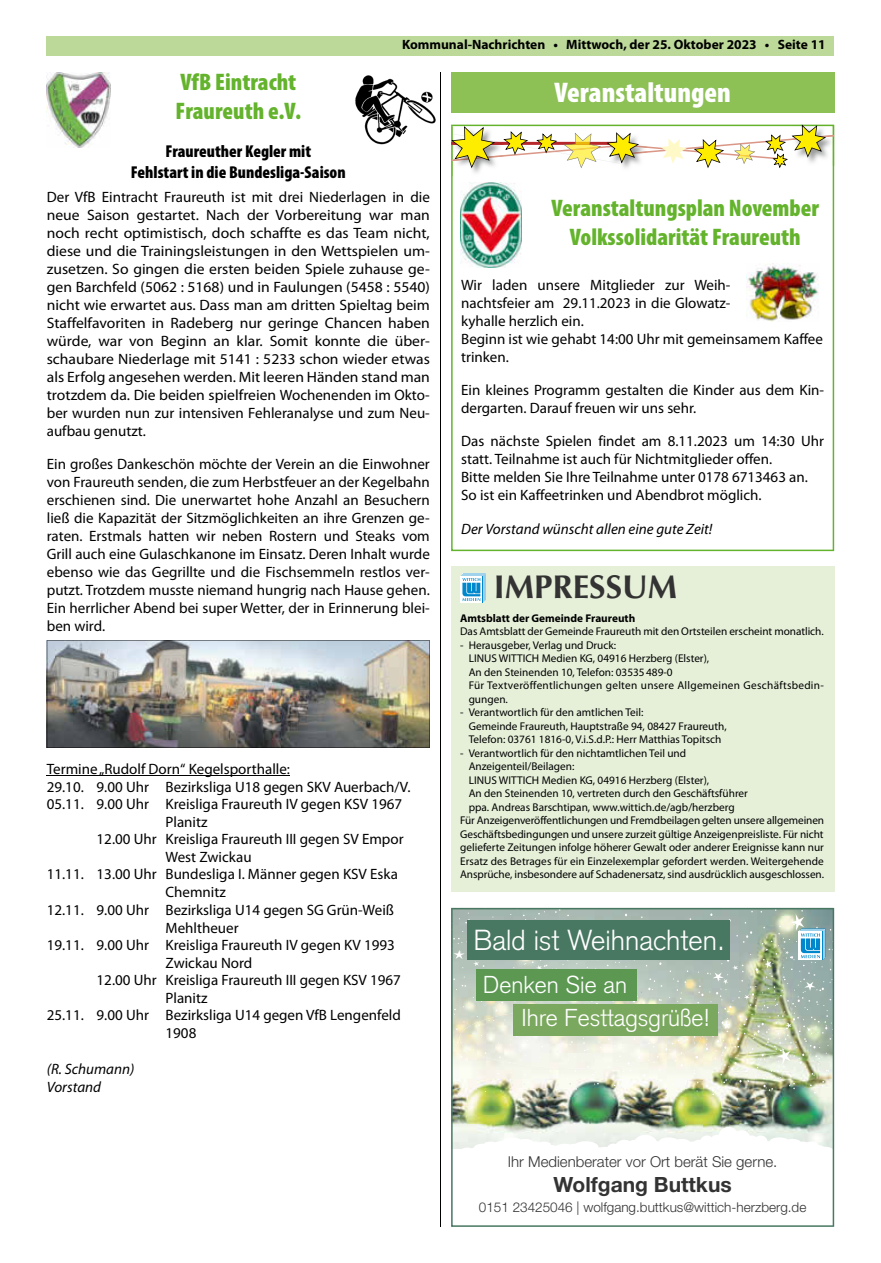
<style>
.page{position:relative;width:881px;height:1263px;background:#fff}
.page>*{position:absolute;margin:0;border:0;box-sizing:border-box;transform-origin:0 0}
.t1{font:700 33px "Optima LT";color:#333}
.t2{font:300 28.5px "Akzidenz Grotesk";color:#fff}
.t3{font:900 condensed 28.5px "Myriad Pro";color:#fff}
.t4{font:900 condensed 24px/28.8px "Myriad Pro";color:#64b32c;text-align:center}
.t5{font:300 24px/33.5px "Akzidenz Grotesk";color:#fff}
.t6{font:700 21px "Helvetica Neue LT";color:#333}
.t7{font:900 condensed 17.25px/20.7px "Myriad Pro";color:#000;text-align:center}
.t8{font:15px/18px "Myriad Pro";color:#000}
.t9{font:italic 15px/18px "Myriad Pro";color:#000}
.t10{font:300 15px "Helvetica Neue LT";color:#333}
.t11{font:700 13.5px "Myriad Pro";color:#000}
.t12{font:300 13.5px "Helvetica Neue LT";color:#333}
.t13{font:11.25px/13.5px "Myriad Pro";color:#000}
.t14{font:700 11.25px "Myriad Pro";color:#000}
</style>
<div class="page">
<hr style="left:440px;top:72px;width:1px;height:1155px;background:#000">
<div style="left:47px;top:36px;width:786px;height:19px;background:#bdd99a"></div>
<div style="left:451px;top:72px;width:382px;height:41px;background:#8dc156"></div>
<svg style="left:451px;top:168px;width:382px;height:383px"></svg>
<img style="left:47px;top:640px;width:382px;height:108px">
<hr style="left:47px;top:775px;width:243px;height:1px;background:#000">
<img style="left:355px;top:75px;width:81px;height:70px">
<img style="left:47px;top:72px;width:64px;height:75px">
<img style="left:833px;top:125px;width:1px;height:41px">
<img style="left:607px;top:168px;width:40px;height:4px">
<img style="left:452px;top:168px;width:51px;height:9px">
<svg style="left:451px;top:124px;width:382px;height:44px"></svg>
<img style="left:460px;top:182px;width:61px;height:85px">
<img style="left:746px;top:264px;width:73px;height:57px">
<div style="left:451px;top:566px;width:382px;height:325px;background:#e6f0d9"></div>
<div style="left:460px;top:576px;width:22px;height:27px;background:#fff"></div>
<svg style="left:461px;top:573px;width:24px;height:29px"></svg>
<img style="left:451px;top:1095px;width:382px;height:132px">
<img style="left:451px;top:908px;width:382px;height:187px">
<p class="t11" style="left:402px;top:36px;width:425px">Kommunal-Nachrichten • Mittwoch, der 25. Oktober 2023 • Seite 11</p>
<h2 class="t3" style="left:554px;top:74px;width:178px">Veranstaltungen</h2>
<h3 class="t4" style="left:175px;top:67px;width:127px;text-align:left">VfB Eintracht<br>Fraureuth e.V.</h3>
<p class="t7" style="left:131px;top:140px;width:216px">Fraureuther Kegler mit<br>Fehlstart in die Bundesliga-Saison</p>
<p class="t8" style="left:47px;top:188px;width:384px;text-align:justify">Der VfB Eintracht Fraureuth ist mit drei Niederlagen in die neue Saison gestartet. Nach der Vorbereitung war man noch recht optimistisch, doch schaffte es das Team nicht, diese und die Trainingsleistungen in den Wettspielen um&shy;zusetzen. So gingen die ersten beiden Spiele zuhause ge&shy;gen Barchfeld (5062 : 5168) und in Faulungen (5458 : 5540) nicht wie erwartet aus. Dass man am dritten Spieltag beim Staffelfavoriten in Radeberg nur geringe Chancen haben würde, war von Beginn an klar. Somit konnte die über&shy;schaubare Niederlage mit 5141 : 5233 schon wieder etwas als Erfolg angesehen werden. Mit leeren Händen stand man trotzdem da. Die beiden spielfreien Wochenenden im Okto&shy;ber wurden nun zur intensiven Fehleranalyse und zum Neu&shy;aufbau genutzt.</p>
<p class="t8" style="left:47px;top:455px;width:384px;text-align:justify">Ein großes Dankeschön möchte der Verein an die Einwohner von Fraureuth senden, die zum Herbstfeuer an der Kegelbahn erschienen sind. Die unerwartet hohe Anzahl an Besuchern ließ die Kapazität der Sitzmöglichkeiten an ihre Grenzen ge&shy;raten. Erstmals hatten wir neben Rostern und Steaks vom Grill auch eine Gulaschkanone im Einsatz. Deren Inhalt wurde ebenso wie das Gegrillte und die Fischsemmeln restlos ver&shy;putzt. Trotzdem musste niemand hungrig nach Hause gehen.<br>Ein herrlicher Abend bei super Wetter, der in Erinnerung blei&shy;ben wird.</p>
<h3 class="t4" style="left:551px;top:193px;width:269px">Veranstaltungsplan November<br>Volkssolidarität Fraureuth</h3>
<p class="t8" style="left:461px;top:275px;width:363px">Wir laden unsere Mitglieder zur Weih-<br>nachtsfeier am 29.11.2023 in die Glowatz-<br>kyhalle herzlich ein.<br>Beginn ist wie gehabt 14:00 Uhr mit gemeinsamem Kaffee trinken.</p>
<p class="t8" style="left:461px;top:380px;width:364px">Ein kleines Programm gestalten die Kinder aus dem Kin&shy;dergarten. Darauf freuen wir uns sehr.</p>
<p class="t8" style="left:461px;top:431px;width:364px">Das nächste Spielen findet am 8.11.2023 um 14:30 Uhr statt. Teilnahme ist auch für Nichtmitglieder offen.<br>Bitte melden Sie Ihre Teilnahme unter 0178 6713463 an.<br>So ist ein Kaffeetrinken und Abendbrot möglich.</p>
<p class="t9" style="left:461px;top:520px;width:253px">Der Vorstand wünscht allen eine gute Zeit!</p>
<h1 class="t1" style="left:493px;top:568px;width:185px">IMPRESSUM</h1>
<p class="t14" style="left:460px;top:611px;width:176px">Amtsblatt der Gemeinde Fraureuth</p>
<p class="t13" style="left:460px;top:624px;width:365px">Das Amtsblatt der Gemeinde Fraureuth mit den Ortsteilen erscheint monatlich.</p>
<p class="t13" style="left:468px;top:638px;width:356px;text-indent:-9px">- Herausgeber, Verlag und Druck:<br>LINUS WITTICH Medien KG, 04916 Herzberg (Elster),<br>An den Steinenden 10, Telefon: 03535489-0<br>Für Textveröffentlichungen gelten unsere Allgemeinen Geschäftsbedin&shy;gungen.</p>
<p class="t13" style="left:468px;top:705px;width:259px;text-indent:-9px">- Verantwortlich für den amtlichen Teil:<br>Gemeinde Fraureuth, Hauptstraße 94, 08427 Fraureuth,<br>Telefon: 03761 1816-0, V.i.S.d.P.: Herr Matthias Topitsch</p>
<p class="t13" style="left:460px;top:746px;width:227px">- Verantwortlich für den nichtamtlichen Teil und</p>
<p class="t13" style="left:468px;top:759px;width:107px">Anzeigenteil/Beilagen:</p>
<p class="t13" style="left:468px;top:773px;width:242px">LINUS WITTICH Medien KG, 04916 Herzberg (Elster),</p>
<p class="t13" style="left:468px;top:786px;width:280px">An den Steinenden 10, vertreten durch den Geschäftsführer</p>
<p class="t13" style="left:468px;top:800px;width:267px">ppa. Andreas Barschtipan, www.wittich.de/agb/herzberg</p>
<p class="t13" style="left:460px;top:813px;width:365px">Für Anzeigenveröffentlichungen und Fremdbeilagen gelten unsere allgemeinen</p>
<p class="t13" style="left:460px;top:827px;width:365px">Geschäftsbedingungen und unsere zurzeit gültige Anzeigenpreisliste. Für nicht</p>
<p class="t13" style="left:460px;top:840px;width:365px">gelieferte Zeitungen infolge höherer Gewalt oder anderer Ereignisse kann nur</p>
<p class="t13" style="left:460px;top:854px;width:365px">Ersatz des Betrages für ein Einzelexemplar gefordert werden. Weitergehende</p>
<p class="t13" style="left:460px;top:867px;width:365px">Ansprüche, insbesondere auf Schadenersatz, sind ausdrücklich ausgeschlossen.</p>
<p class="t8" style="left:47px;top:760px;width:245px">Termine „Rudolf Dorn“ Kegelsporthalle:</p>
<p class="t8" style="left:47px;top:777px;width:365px">29.10. 9.00 Uhr Bezirksliga U18 gegen SKV Auerbach/V.</p>
<p class="t8" style="left:47px;top:795px;width:357px">05.11. 9.00 Uhr Kreisliga Fraureuth IV gegen KSV 1967</p>
<p class="t8" style="left:165px;top:813px;width:43px">Planitz</p>
<p class="t8" style="left:97px;top:830px;width:308px">12.00 Uhr Kreisliga Fraureuth III gegen SV Empor</p>
<p class="t8" style="left:165px;top:848px;width:88px">West Zwickau</p>
<p class="t8" style="left:47px;top:865px;width:352px">11.11. 13.00 Uhr Bundesliga I. Männer gegen KSV Eska</p>
<p class="t8" style="left:165px;top:883px;width:62px">Chemnitz</p>
<p class="t8" style="left:47px;top:900px;width:348px">12.11. 9.00 Uhr Bezirksliga U14 gegen SG Grün-Weiß</p>
<p class="t8" style="left:165px;top:918px;width:75px">Mehltheuer</p>
<p class="t8" style="left:47px;top:936px;width:349px">19.11. 9.00 Uhr Kreisliga Fraureuth IV gegen KV 1993</p>
<p class="t8" style="left:165px;top:954px;width:88px">Zwickau Nord</p>
<p class="t8" style="left:97px;top:971px;width:306px">12.00 Uhr Kreisliga Fraureuth III gegen KSV 1967</p>
<p class="t8" style="left:165px;top:989px;width:43px">Planitz</p>
<p class="t8" style="left:47px;top:1006px;width:355px">25.11. 9.00 Uhr Bezirksliga U14 gegen VfB Lengenfeld</p>
<p class="t8" style="left:165px;top:1024px;width:32px">1908</p>
<p class="t9" style="left:47px;top:1059px;width:89px">(R. Schumann)<br>Vorstand</p>
<h2 class="t2" style="left:474px;top:924px;width:252px">Bald ist Weihnachten.</h2>
<h3 class="t5" style="left:521px;top:968px;width:190px;text-indent:-38px">Denken Sie an<br>Ihre Festtagsgrüße!</h3>
<p class="t10" style="left:507px;top:1153px;width:271px">Ihr Medienberater vor Ort berät Sie gerne.</p>
<h3 class="t6" style="left:553px;top:1172px;width:180px">Wolfgang Buttkus</h3>
<p class="t12" style="left:478px;top:1199px;width:329px">0151 23425046 | wolfgang.buttkus@wittich-herzberg.de</p>
</div>
